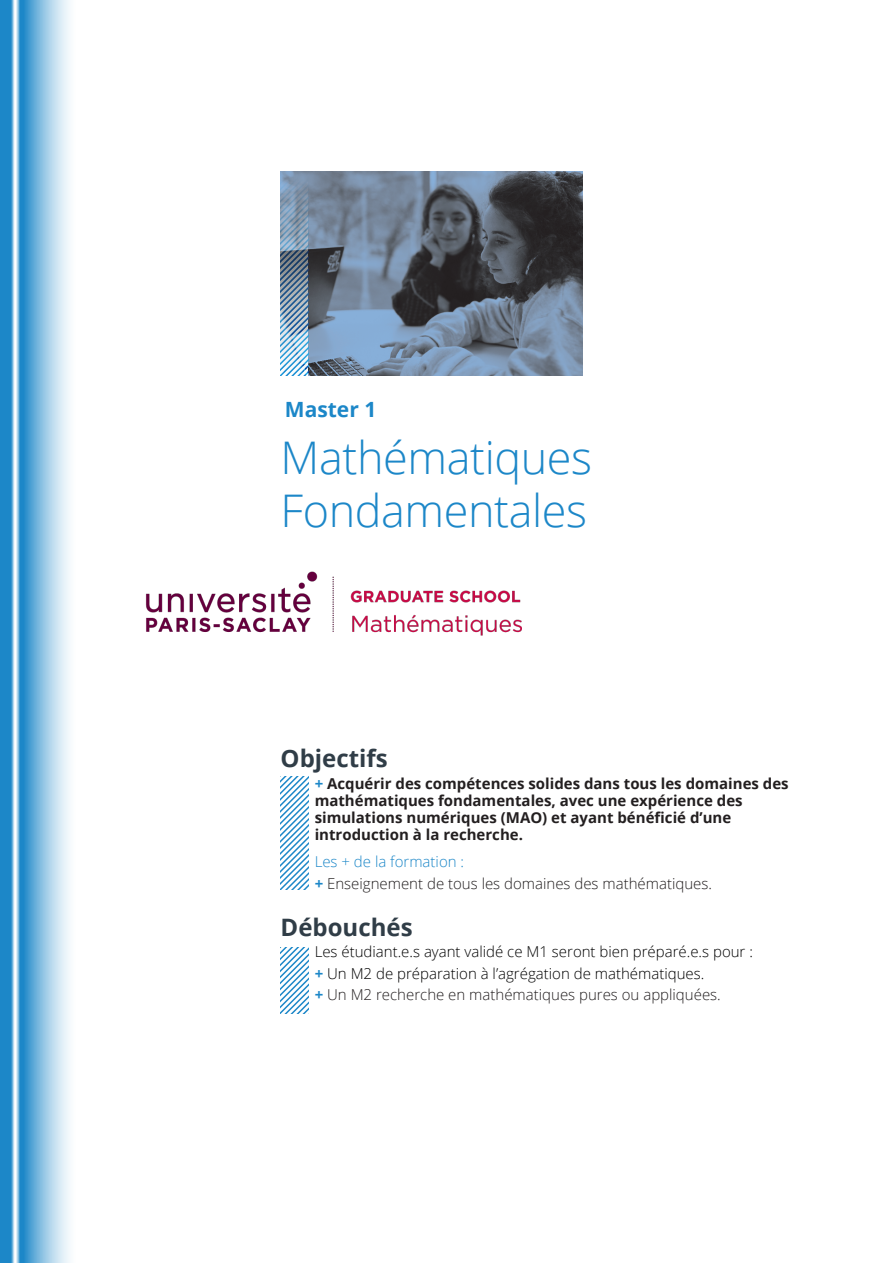
<style>
.page{position:relative;width:893px;height:1263px;background:#fff}
.page>*{position:absolute;margin:0;border:0;box-sizing:border-box;transform-origin:0 0}
.matiere{font:300 45px/52.5px "Open Sans";letter-spacing:-.01em;color:#1c87c8}
.inter{font:700 24px "Open Sans";color:#303d47}
.diplome{font:700 21px "Open Sans";color:#1c87c8}
.texte{font:700 15px/17.2px "Open Sans";color:#231f20}
.texte-2{font:300 15px "Open Sans";color:#000}
.texte-3{font:300 15px "Open Sans";color:#231f20}
.texte-4{font:300 15px "Open Sans";color:#1c87c8}
.s1{color:#1c87c8}
.s2{font-weight:700;color:#1c87c8}
</style>
<div class="page">
<svg style="left:0;top:0;width:70px;height:1263px"></svg>
<svg style="left:281px;top:776px;width:27px;height:113px"></svg>
<svg style="left:281px;top:948px;width:27px;height:65px"></svg>
<img style="left:145px;top:571px;width:377px;height:65px">
<img style="left:281px;top:172px;width:301px;height:204px">
<svg style="left:281px;top:177px;width:27px;height:199px"></svg>
<p class="diplome" style="left:285px;top:395px;width:93px">Master 1</p>
<p class="matiere" style="left:281px;top:430px;width:313px">Mathématiques<br>Fondamentales</p>
<p class="inter" style="left:281px;top:741px;width:109px">Objectifs</p>
<p class="texte" style="left:315px;top:774px;width:475px"><span class="s1">+</span> Acquérir des compétences solides dans tous les domaines des mathématiques fondamentales, avec une expérience des simulations numériques (MAO) et ayant bénéficié d’une introduction à la recherche.</p>
<p class="texte-4" style="left:315px;top:851px;width:151px">Les + de la formation :</p>
<p class="texte-3" style="left:315px;top:873px;width:399px"><span class="s2">+</span> Enseignement de tous les domaines des mathématiques.</p>
<p class="inter" style="left:281px;top:910px;width:133px">Débouchés</p>
<p class="texte-2" style="left:315px;top:941px;width:440px">Les étudiant.e.s ayant validé ce M1 seront bien préparé.e.s pour :</p>
<p class="texte-2" style="left:315px;top:963px;width:391px"><span class="s2">+</span> Un M2 de préparation à l’agrégation de mathématiques.</p>
<p class="texte-3" style="left:315px;top:984px;width:408px"><span class="s2">+</span> Un M2 recherche en mathématiques pures ou appliquées.</p>
</div>
